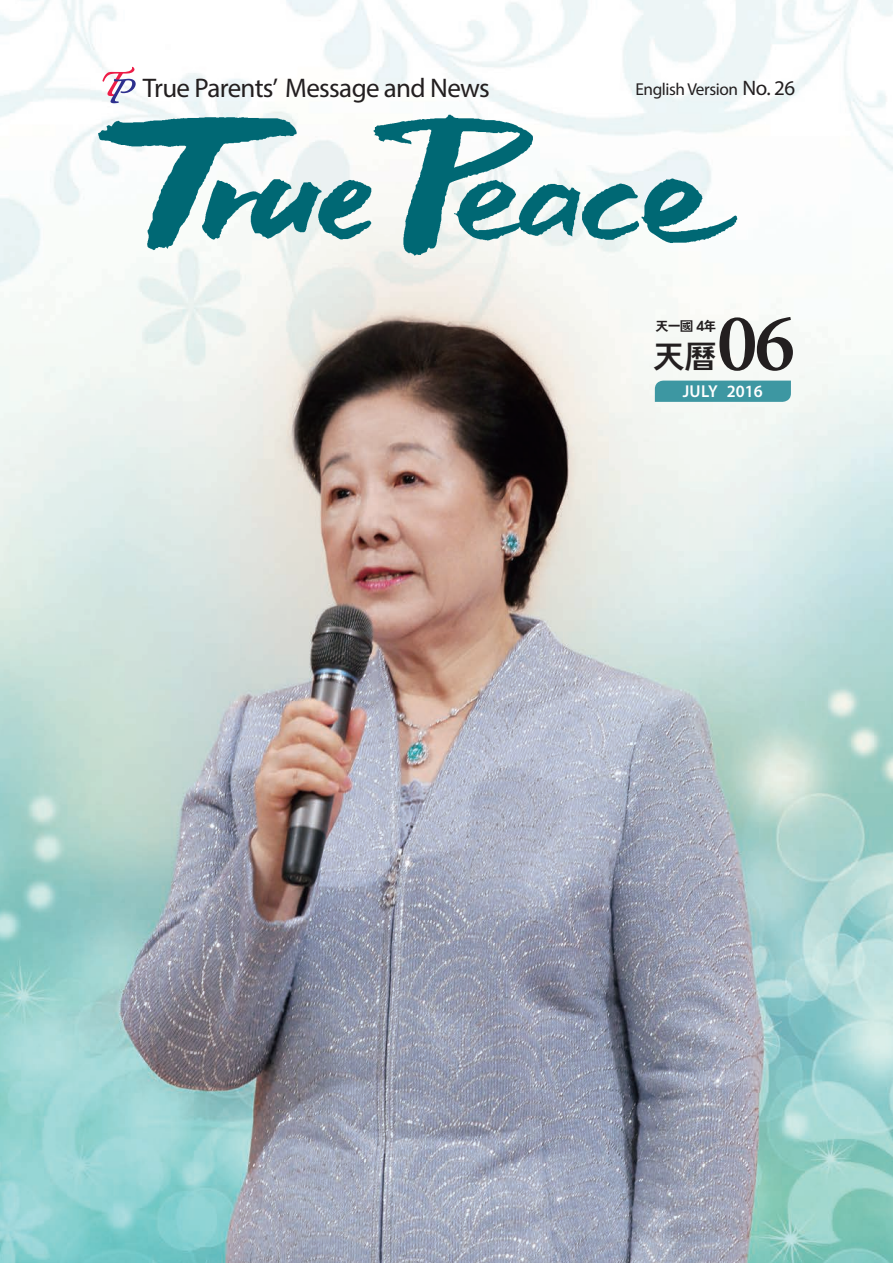
<style>
.page{position:relative;width:893px;height:1263px;background:#fff}
.page>*{position:absolute;margin:0;border:0;box-sizing:border-box;transform-origin:0 0}
.t1{font:600 82.5px "Minion Pro";color:#231f20}
.t2{font:33px "YDVYGO34";color:#231f20}
.t3{font:27px "Myriad Pro";letter-spacing:-.025em;color:#231f20}
.t4{font:17.25px "Myriad Pro";letter-spacing:-.025em;color:#231f20}
.t5{font:600 17.25px "Myriad Pro";color:#fff}
.t6{font:13.5px "YDVYGO35";color:#231f20}
.s1{font-size:21px}
</style>
<div class="page">
<img style="left:0;top:0;width:893px;height:1263px">
<img style="left:96px;top:114px;width:642px;height:142px">
<div style="left:99px;top:64px;width:40px;height:43px;background:#fff;opacity:.3"></div>
<svg style="left:102px;top:67px;width:34px;height:36px"></svg>
<div style="left:655px;top:381px;width:136px;height:21px;background:#3d97a2"></div>
<p class="t3" style="left:143px;top:72px;width:349px">True Parents’ Message and News</p>
<p class="t4" style="left:635px;top:79px;width:161px">English Version <span class="s1">No. 26</span></p>
<h1 class="t1" style="left:717px;top:286px;width:80px">06</h1>
<p class="t5" style="left:683px;top:380px;width:82px">July 2016</p>
<p class="t6" style="left:655px;top:318px;width:63px">天一國 4年</p>
<p class="t2" style="left:653px;top:337px;width:65px">天曆</p>
</div>
